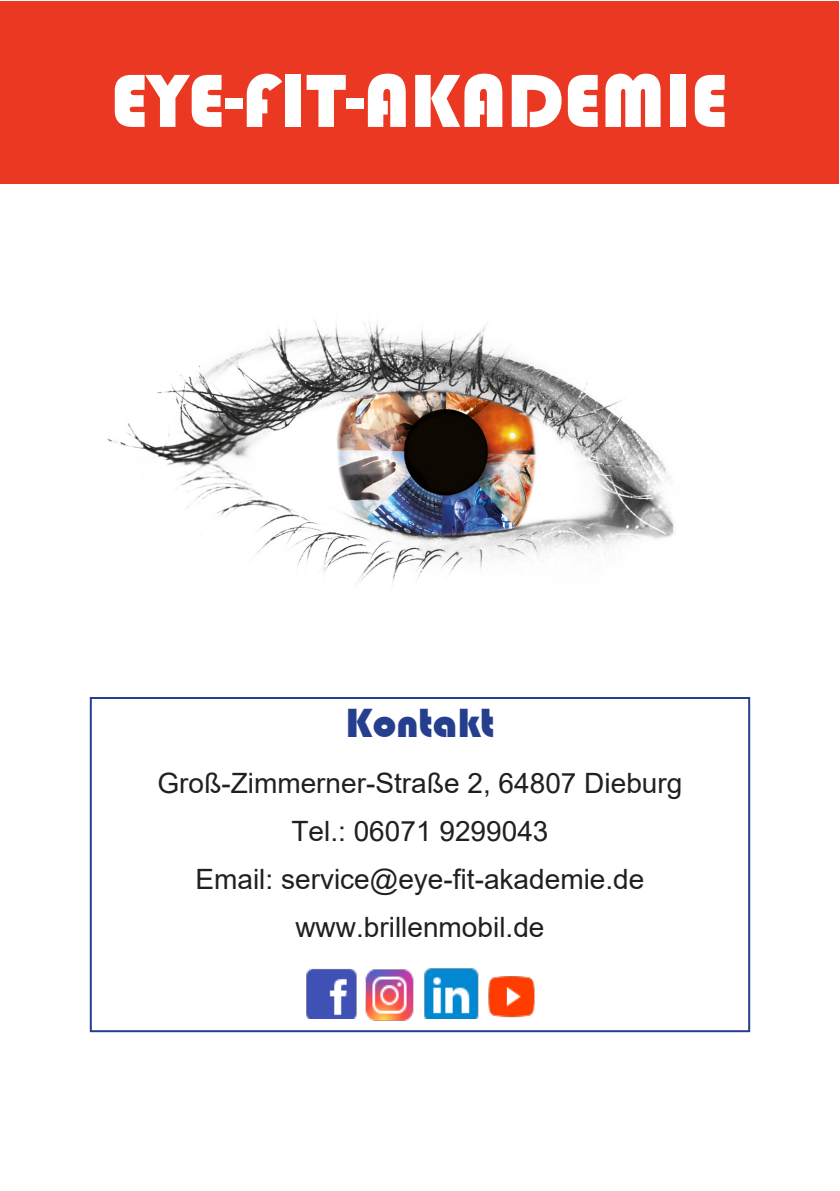
<style>
.page{position:relative;width:840px;height:1191px;background:#fff}
.page>*{position:absolute;margin:0;border:0;box-sizing:border-box;transform-origin:0 0}
.t1{font:78px "Bauhaus 93";color:#fff}
.Subtext{font:42px "Bauhaus 93";color:#253f8e}
.Subtext-2{font:28px "Arial";color:#231f20}
</style>
<div class="page">
<div style="left:0;top:1px;width:838px;height:183px;background:#eb3823"></div>
<img style="left:107px;top:320px;width:567px;height:264px">
<div style="left:90px;top:697px;width:659px;height:335px;border:2px solid #253f8e"></div>
<img style="left:365px;top:969px;width:49px;height:52px">
<img style="left:306px;top:968px;width:51px;height:50px">
<img style="left:424px;top:968px;width:55px;height:50px">
<img style="left:488px;top:976px;width:47px;height:42px">
<p class="t1" style="left:111px;top:57px;width:618px">EYE-FIT-AKADEMIE</p>
<p class="Subtext" style="left:345px;top:699px;width:150px">Kontakt</p>
<p class="Subtext-2" style="left:157px;top:763px;width:526px">Groß-Zimmerner-Straße 2, 64807 Dieburg</p>
<p class="Subtext-2" style="left:291px;top:811px;width:258px">Tel.: 06071 9299043</p>
<p class="Subtext-2" style="left:195px;top:859px;width:450px">Email: service@eye-fit-akademie.de</p>
<p class="Subtext-2" style="left:295px;top:907px;width:250px">www.brillenmobil.de</p>
</div>
